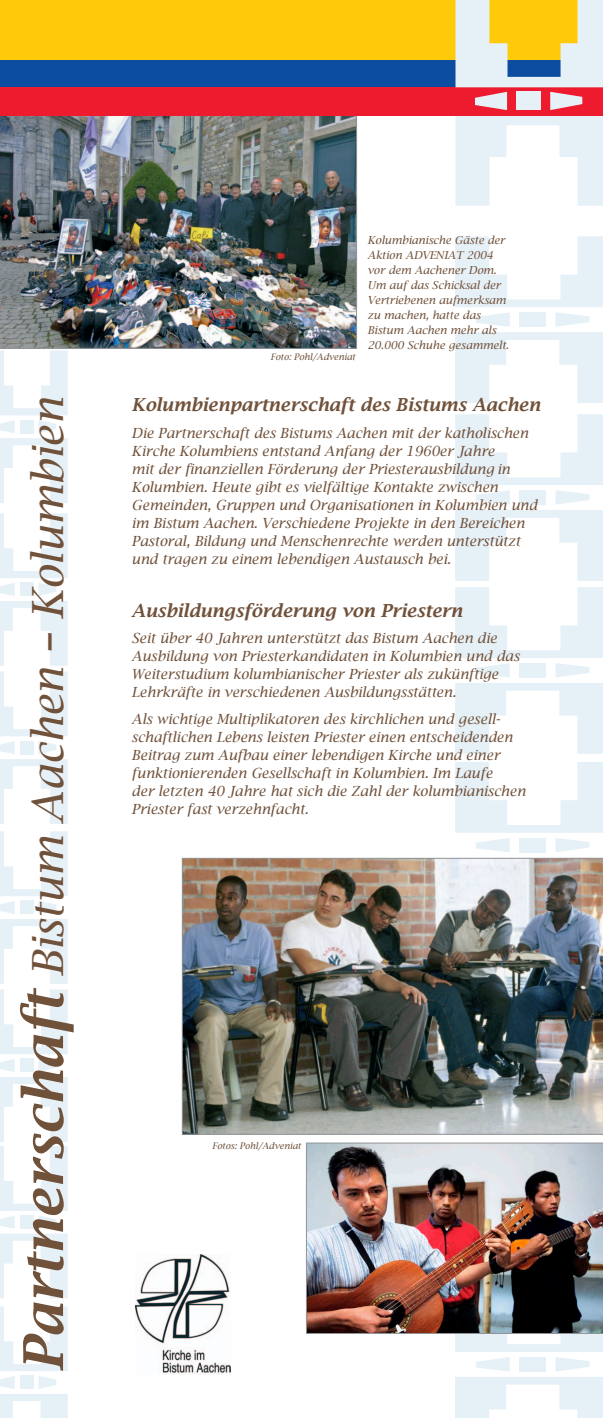
<style>
.page{position:relative;width:603px;height:1418px;background:#fff}
.page>*{position:absolute;margin:0;border:0;box-sizing:border-box;transform-origin:0 0}
.t1{font:italic 43px "Lucida Bright";color:#70513a}
.t2{font:italic 600 18px "Lucida Bright";color:#70513a}
.t3{font:italic 14px/18px "Lucida Bright";color:#70513a}
.t4{font:italic 11px/15px "Lucida Bright";color:#70513a}
.t5{font:italic 9px "Lucida Bright";color:#70513a}
.s1{font-weight:600;font-size:55px}
</style>
<div class="page">
<svg style="left:455px;top:116px;width:147px;height:90px"></svg>
<img style="left:0;top:116px;width:356px;height:232px">
<svg style="left:455px;top:1333px;width:147px;height:84px"></svg>
<svg style="left:455px;top:762px;width:147px;height:70px"></svg>
<svg style="left:455px;top:838px;width:147px;height:20px"></svg>
<svg style="left:455px;top:587px;width:147px;height:90px"></svg>
<svg style="left:455px;top:683px;width:147px;height:70px"></svg>
<svg style="left:455px;top:414px;width:147px;height:90px"></svg>
<svg style="left:455px;top:510px;width:147px;height:71px"></svg>
<svg style="left:455px;top:236px;width:147px;height:167px"></svg>
<svg style="left:0;top:1306px;width:68px;height:111px"></svg>
<svg style="left:0;top:989px;width:68px;height:309px"></svg>
<svg style="left:0;top:831px;width:68px;height:152px"></svg>
<svg style="left:0;top:671px;width:68px;height:153px"></svg>
<svg style="left:0;top:513px;width:68px;height:152px"></svg>
<svg style="left:0;top:350px;width:68px;height:153px"></svg>
<div style="left:0;top:60px;width:602px;height:28px;background:#0d4da1"></div>
<div style="left:0;top:0;width:602px;height:60px;background:#feca0a"></div>
<div style="left:0;top:87px;width:602px;height:29px;background:#ee1a2e"></div>
<svg style="left:455px;top:0;width:147px;height:110px"></svg>
<img style="left:136px;top:1254px;width:94px;height:119px">
<img style="left:182px;top:858px;width:420px;height:276px">
<img style="left:306px;top:1142px;width:296px;height:191px">
<p class="t5" style="left:270px;top:351px;width:86px">Foto: Pohl/Adveniat</p>
<p class="t4" style="left:367px;top:232px;width:143px">Kolumbianische Gäste der<br>Aktion ADVENIAT 2004 vor dem Aachener Dom.<br>Um auf das Schicksal der<br>Vertriebenen aufmerksam zu machen, hatte das<br>Bistum Aachen mehr als<br>20.000 Schuhe gesammelt.</p>
<h1 class="t1" style="left:21px;top:1372px;width:976px;rotate:-90deg"><span class="s1">Partnerschaft</span> Bistum Aachen – Kolumbien</h1>
<p class="t2" style="left:131px;top:393px;width:410px">Kolumbienpartnerschaft des Bistums Aachen</p>
<p class="t3" style="left:131px;top:423px;width:407px">Die Partnerschaft des Bistums Aachen mit der katholischen Kirche Kolumbiens entstand Anfang der 1960er Jahre<br>mit der finanziellen Förderung der Priesterausbildung in Kolumbien. Heute gibt es vielfältige Kontakte zwischen Gemeinden, Gruppen und Organisationen in Kolumbien und im Bistum Aachen. Verschiedene Projekte in den Bereichen Pastoral, Bildung und Menschenrechte werden unterstützt und tragen zu einem lebendigen Austausch bei.</p>
<p class="t2" style="left:131px;top:599px;width:332px">Ausbildungsförderung von Priestern</p>
<p class="t3" style="left:131px;top:629px;width:389px">Seit über 40 Jahren unterstützt das Bistum Aachen die Ausbildung von Priesterkandidaten in Kolumbien und das Weiterstudium kolumbianischer Priester als zukünftige Lehrkräfte in verschiedenen Ausbildungsstätten.</p>
<p class="t3" style="left:131px;top:709px;width:395px">Als wichtige Multiplikatoren des kirchlichen und gesell&shy;schaftlichen Lebens leisten Priester einen entscheidenden Beitrag zum Aufbau einer lebendigen Kirche und einer funktionierenden Gesellschaft in Kolumbien. Im Laufe<br>der letzten 40 Jahre hat sich die Zahl der kolumbianischen Priester fast verzehnfacht.</p>
<p class="t5" style="left:212px;top:1140px;width:90px">Fotos: Pohl/Adveniat</p>
</div>
